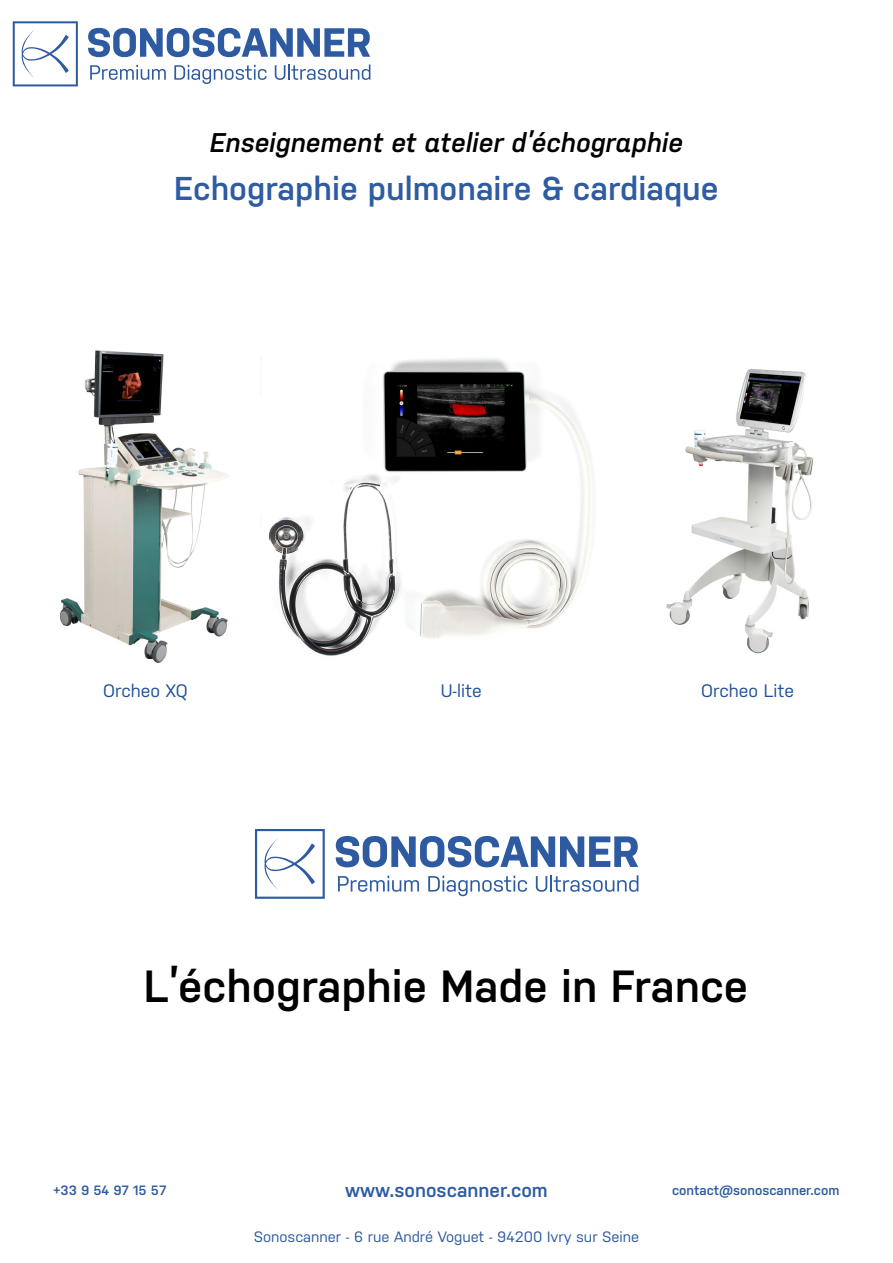
<style>
.page{position:relative;width:893px;height:1263px;background:#fff}
.page>*{position:absolute;margin:0;border:0;box-sizing:border-box;transform-origin:0 0}
.t1{font:600 45px "Nudista";color:#000}
.t2{font:600 33px "Nudista";color:#2e5ba2}
.t3{font:italic 600 27px "Nudista";color:#000}
.t4{font:600 19.5px "Nudista";color:#2e5ba2}
.t5{font:18px "Nudista";color:#225299}
.t6{font:15px "Nudista";color:#2e5ba2}
.t7{font:600 13.5px "Nudista";color:#2e5ba2}
</style>
<div class="page">
<svg style="left:13px;top:21px;width:65px;height:65px"></svg>
<svg style="left:88px;top:28px;width:282px;height:29px"></svg>
<svg style="left:90px;top:65px;width:76px;height:15px"></svg>
<svg style="left:174px;top:65px;width:93px;height:19px"></svg>
<svg style="left:275px;top:64px;width:95px;height:16px"></svg>
<svg style="left:255px;top:829px;width:70px;height:70px"></svg>
<svg style="left:336px;top:836px;width:302px;height:31px"></svg>
<svg style="left:338px;top:875px;width:81px;height:17px"></svg>
<svg style="left:428px;top:875px;width:99px;height:21px"></svg>
<svg style="left:536px;top:875px;width:102px;height:17px"></svg>
<img style="left:59px;top:350px;width:170px;height:313px">
<img style="left:666px;top:369px;width:148px;height:285px">
<img style="left:260px;top:357px;width:334px;height:299px">
<h3 class="t3" style="left:210px;top:123px;width:475px">Enseignement et atelier d’échographie</h3>
<h2 class="t2" style="left:174px;top:164px;width:546px">Echographie pulmonaire &amp; cardiaque</h2>
<p class="t5" style="left:103px;top:678px;width:86px">Orcheo XQ</p>
<p class="t5" style="left:441px;top:678px;width:43px">U-lite</p>
<p class="t5" style="left:701px;top:678px;width:94px">Orcheo Lite</p>
<h1 class="t1" style="left:144px;top:954px;width:606px">L’échographie Made in France</h1>
<p class="t7" style="left:54px;top:1180px;width:115px">+33 9 54 97 15 57</p>
<h3 class="t4" style="left:345px;top:1176px;width:204px">www.sonoscanner.com</h3>
<p class="t7" style="left:672px;top:1180px;width:169px">contact@sonoscanner.com</p>
<p class="t6" style="left:254px;top:1226px;width:387px">Sonoscanner - 6 rue André Voguet - 94200 Ivry sur Seine</p>
</div>
